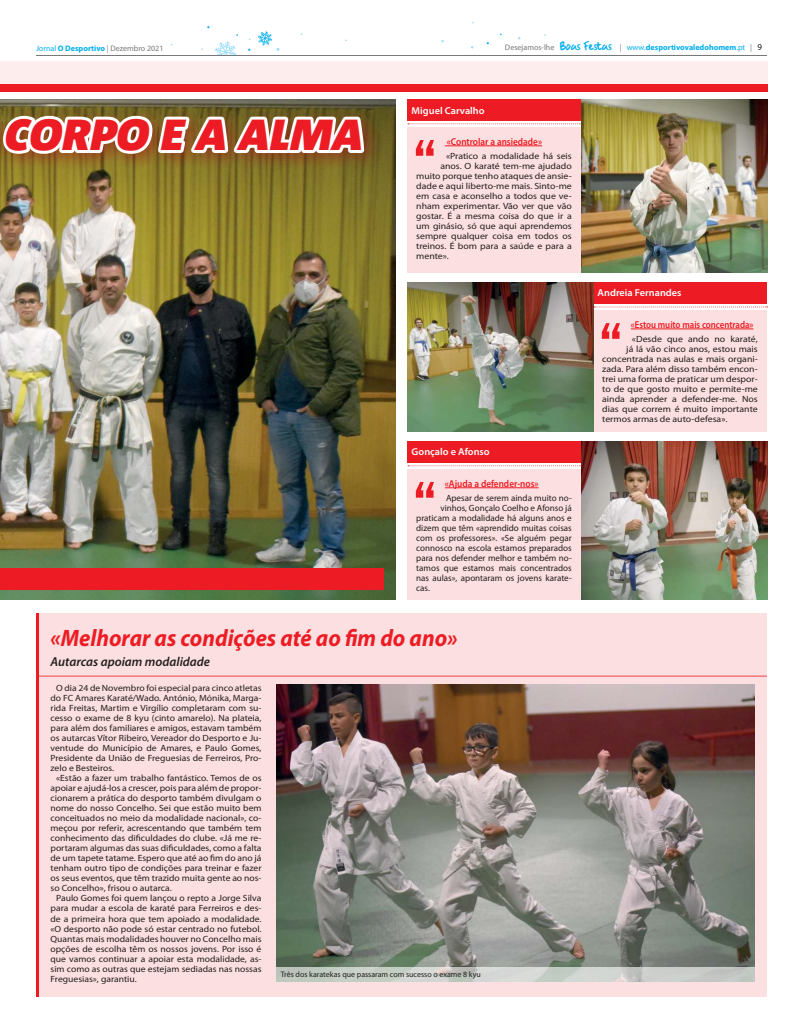
<style>
.page{position:relative;width:803px;height:1033px;background:#fff}
.page>*{position:absolute;margin:0;border:0;box-sizing:border-box;transform-origin:0 0}
.t1{font:italic 900 43.5px "Corpid";color:#ed1c24}
.t2{font:italic 700 23.8px "Myriad Pro";color:#ed1c24;scale:.94 1}
.t3{font:italic 600 13px "Myriad Pro";color:#221f1f}
.t4{font:600 10px "Myriad Pro";color:#fff}
.t5{font:600 10px "Myriad Pro";color:#ed1c24;scale:.92 1}
.t6{font:600 10px "Myriad Pro";color:#ed1c24;scale:.88 1}
.t7{font:9px/10px "Myriad Pro";color:#221f1f;text-align:justify;scale:1.07 1}
.t8{font:9px "Myriad Pro";color:#221f1f;scale:1.09 1}
.t9{font:9px "Myriad Pro";color:#221f1f}
.t10{font:700 8px "Myriad Pro";color:#00adef}
.t11{font:8px "Myriad Pro";color:#221f1f}
.t12{font:8px "Myriad Pro";color:#76787a}
.s1{color:#00adef}
.s2{font-weight:700;color:#00adef}
.s3{font-weight:400;color:#76787a}
.s4{font-family:"Brush Marker";font-weight:400;font-size:14px}
.s5{font-weight:400}
.s6{font-weight:400;font-size:9px;color:#221f1f}
</style>
<div class="page">
<hr style="left:36px;top:55px;width:730px;height:1px;background:#76787a">
<svg style="left:258px;top:31px;width:21px;height:20px"></svg>
<svg style="left:215px;top:34px;width:23px;height:21px"></svg>
<div style="left:407px;top:99px;width:184px;height:22px;background:#ed1c24"></div>
<div style="left:589px;top:282px;width:177px;height:22px;background:#ed1c24"></div>
<div style="left:407px;top:441px;width:176px;height:21px;background:#ed1c24"></div>
<div style="left:0;top:61px;width:766px;height:25px;background:#fdeded"></div>
<div style="left:0;top:85px;width:766px;height:7px;background:#ed1c24"></div>
<div style="left:407px;top:127px;width:174px;height:145px;background:#fcdfe0"></div>
<div style="left:407px;top:469px;width:174px;height:130px;background:#fcdfe0"></div>
<div style="left:593px;top:310px;width:173px;height:121px;background:#fcdfe0"></div>
<hr style="left:444px;top:145px;width:98px;height:1px;background:#ed1c24">
<hr style="left:444px;top:487px;width:94px;height:1px;background:#ed1c24">
<hr style="left:630px;top:328px;width:123px;height:1px;background:#ed1c24">
<div style="left:36px;top:613px;width:730px;height:383px;background:#fcdfe0"></div>
<hr style="left:36px;top:613px;width:3px;height:383px;background:#ed1c24">
<hr style="left:36px;top:675px;width:730px;height:1px;background:#ed1c24">
<svg style="left:415px;top:140px;width:19px;height:16px"></svg>
<svg style="left:415px;top:482px;width:19px;height:15px"></svg>
<svg style="left:601px;top:323px;width:18px;height:16px"></svg>
<svg style="left:408px;top:123px;width:173px;height:1px"></svg>
<svg style="left:408px;top:465px;width:173px;height:1px"></svg>
<svg style="left:593px;top:306px;width:174px;height:1px"></svg>
<img style="left:0;top:99px;width:395px;height:500px">
<div style="left:0;top:107px;width:382px;height:64px;background:#a70d12;opacity:.48"></div>
<svg style="left:0;top:113px;width:367px;height:48px"></svg>
<div style="left:0;top:567px;width:383px;height:22px;background:#ed1c24"></div>
<img style="left:276px;top:684px;width:478px;height:282px">
<img style="left:581px;top:99px;width:185px;height:173px">
<img style="left:581px;top:441px;width:185px;height:158px">
<img style="left:407px;top:282px;width:186px;height:149px">
<svg style="left:276px;top:966px;width:478px;height:15px;background:#c3c8c3"></svg>
<p class="t12" style="left:36px;top:44px;width:129px"><span class="s1">Jornal</span> <span class="s2">O Desportivo</span> | Dezembro 2021</p>
<p class="t10" style="left:504px;top:43px;width:258px"><span class="s3">Desejamos-lhe</span> <span class="s4">Boas Festas</span> <span class="s3">|</span> <span class="s5">www.</span>desportivovaledohomem<span class="s5">.pt</span> <span class="s3">|</span> <span class="s6">9</span></p>
<h1 class="t1" style="left:5px;top:111px;width:360px">CORPO E A ALMA</h1>
<p class="t4" style="left:411px;top:107px;width:74px">Miguel Carvalho</p>
<p class="t5" style="left:446px;top:137px;width:105px">«Controlar a ansiedade»</p>
<p class="t8" style="left:446px;top:151px;width:117px">«Pratico a modalidade há seis</p>
<p class="t8" style="left:440px;top:161px;width:122px">anos. O karaté tem-me ajudado</p>
<p class="t8" style="left:416px;top:171px;width:144px">muito porque tenho ataques de ansie-</p>
<p class="t8" style="left:416px;top:181px;width:144px">dade e aqui liberto-me mais. Sinto-me</p>
<p class="t8" style="left:416px;top:191px;width:144px">em casa e aconselho a todos que ve-</p>
<p class="t8" style="left:416px;top:201px;width:144px">nham experimentar. Vão ver que vão</p>
<p class="t8" style="left:416px;top:211px;width:144px">gostar. É a mesma coisa do que ir a</p>
<p class="t8" style="left:416px;top:221px;width:144px">um ginásio, só que aqui aprendemos</p>
<p class="t8" style="left:416px;top:231px;width:144px">sempre qualquer coisa em todos os</p>
<p class="t8" style="left:416px;top:241px;width:144px">treinos. É bom para a saúde e para a</p>
<p class="t8" style="left:416px;top:251px;width:32px">mente».</p>
<p class="t4" style="left:411px;top:447px;width:79px">Gonçalo e Afonso</p>
<p class="t5" style="left:444px;top:479px;width:103px">«Ajuda a defender-nos»</p>
<p class="t9" style="left:446px;top:493px;width:127px">Apesar de serem ainda muito no-</p>
<p class="t9" style="left:440px;top:503px;width:133px">vinhos, Gonçalo Coelho e Afonso já</p>
<p class="t9" style="left:416px;top:513px;width:157px">praticam a modalidade há alguns anos e</p>
<p class="t9" style="left:416px;top:523px;width:157px">dizem que têm «aprendido muitas coisas</p>
<p class="t9" style="left:416px;top:533px;width:157px">com os professores». «Se alguém pegar</p>
<p class="t9" style="left:416px;top:543px;width:157px">connosco na escola estamos preparados</p>
<p class="t9" style="left:416px;top:553px;width:157px">para nos defender melhor e também no-</p>
<p class="t9" style="left:416px;top:563px;width:157px">tamos que estamos mais concentrados</p>
<p class="t9" style="left:416px;top:573px;width:157px">nas aulas», apontaram os jovens karate-</p>
<p class="t9" style="left:416px;top:583px;width:15px">cas.</p>
<h2 class="t2" style="left:50px;top:628px;width:434px">«Melhorar as condições até ao fim do ano»</h2>
<h3 class="t3" style="left:50px;top:655px;width:161px">Autarcas apoiam modalidade</h3>
<p class="t7" style="left:50px;top:683px;width:199px;text-indent:6px">O dia 24 de Novembro foi especial para cinco atletas do FC Amares Karaté/Wado. António, Mónika, Marga&shy;rida Freitas, Martim e Virgílio completaram com su&shy;cesso o exame de 8 kyu (cinto amarelo). Na plateia, para além dos familiares e amigos, estavam também os autarcas Vítor Ribeiro, Vereador do Desporto e Ju&shy;ventude do Município de Amares, e Paulo Gomes, Presidente da União de Freguesias de Ferreiros, Pro&shy;zelo e Besteiros.</p>
<p class="t7" style="left:50px;top:773px;width:199px;text-indent:6px">«Estão a fazer um trabalho fantástico. Temos de os apoiar e ajudá-los a crescer, pois para além de propor&shy;cionarem a prática do desporto também divulgam o nome do nosso Concelho. Sei que estão muito bem conceituados no meio da modalidade nacional», co&shy;meçou por referir, acrescentando que também tem conhecimento das dificuldades do clube. «Já me re&shy;portaram algumas das suas dificuldades, como a falta de um tapete tatame. Espero que até ao fim do ano já tenham outro tipo de condições para treinar e fazer os seus eventos, que têm trazido muita gente ao nos&shy;so Concelho», frisou o autarca.</p>
<p class="t7" style="left:50px;top:893px;width:199px;text-indent:6px">Paulo Gomes foi quem lançou o repto a Jorge Silva para mudar a escola de karaté para Ferreiros e des&shy;de a primeira hora que tem apoiado a modalidade. «O desporto não pode só estar centrado no futebol.<br>Quantas mais modalidades houver no Concelho mais opções de escolha têm os nossos jovens. Por isso é que vamos continuar a apoiar esta modalidade, as&shy;sim como as outras que estejam sediadas nas nossas Freguesias», garantiu.</p>
<p class="t11" style="left:280px;top:970px;width:201px">Três dos karatekas que passaram com sucesso o exame 8 kyu</p>
<p class="t4" style="left:597px;top:289px;width:85px">Andreia Fernandes</p>
<p class="t6" style="left:630px;top:320px;width:141px">«Estou muito mais concentrada»</p>
<p class="t8" style="left:631px;top:334px;width:117px">«Desde que ando no karaté,</p>
<p class="t8" style="left:626px;top:344px;width:122px">já lá vão cinco anos, estou mais</p>
<p class="t8" style="left:602px;top:354px;width:144px">concentrada nas aulas e mais organi-</p>
<p class="t8" style="left:602px;top:364px;width:144px">zada. Para além disso também encon-</p>
<p class="t8" style="left:602px;top:374px;width:144px">trei uma forma de praticar um despor-</p>
<p class="t8" style="left:602px;top:384px;width:144px">to de que gosto muito e permite-me</p>
<p class="t8" style="left:602px;top:394px;width:144px">ainda aprender a defender-me. Nos</p>
<p class="t8" style="left:602px;top:404px;width:144px">dias que correm é muito importante</p>
<p class="t8" style="left:602px;top:414px;width:116px">termos armas de auto-defesa».</p>
</div>
